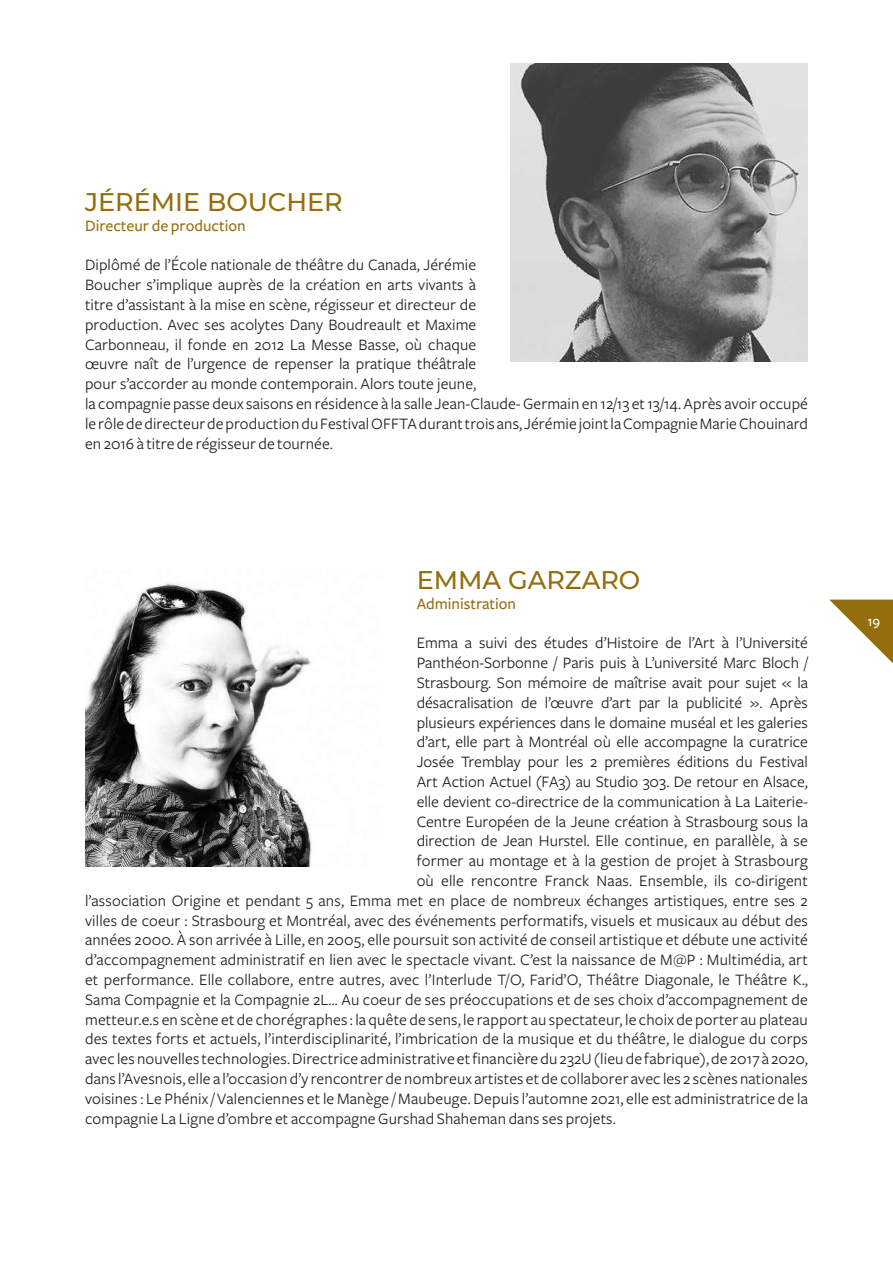
<style>
.page{position:relative;width:893px;height:1263px;background:#fff}
.page>*{position:absolute;margin:0;border:0;box-sizing:border-box;transform-origin:0 0}
.t1{font:500 25.5px "Montserrat";color:#946e0e}
.t2{font:16.5px/19.8px "Freight Sans";letter-spacing:.005em;color:#231f20}
.t3{font:500 16.5px "Freight Sans";color:#946e0e}
.t4{font:500 15px "Freight Sans";color:#fff}
</style>
<div class="page">
<svg style="left:829px;top:600px;width:64px;height:63px"></svg>
<img style="left:85px;top:583px;width:227px;height:284px">
<img style="left:510px;top:64px;width:298px;height:297px">
<h1 class="t1" style="left:85px;top:184px;width:259px">JÉRÉMIE BOUCHER</h1>
<p class="t3" style="left:85px;top:216px;width:162px">Directeur de production</p>
<p class="t2" style="left:85px;top:255px;width:724px">Diplômé de l’École nationale de théâtre du Canada, Jérémie<br>Boucher s’implique auprès de la création en arts vivants à<br>titre d’assistant à la mise en scène, régisseur et directeur de<br>production. Avec ses acolytes Dany Boudreault et Maxime<br>Carbonneau, il fonde en 2012 La Messe Basse, où chaque<br>œuvre naît de l’urgence de repenser la pratique théâtrale<br>pour s’accorder au monde contemporain. Alors toute jeune,<br>la compagnie passe deux saisons en résidence à la salle Jean-Claude- Germain en 12/13 et 13/14. Après avoir occupé le rôle de directeur de production du Festival OFFTA durant trois ans, Jérémie joint la Compagnie Marie Chouinard en 2016 à titre de régisseur de tournée.</p>
<h1 class="t1" style="left:417px;top:562px;width:225px">EMMA GARZARO</h1>
<p class="t3" style="left:417px;top:594px;width:101px">Administration</p>
<p class="t2" style="left:417px;top:633px;width:393px">Emma a suivi des études d’Histoire de l’Art à l’Université</p>
<p class="t2" style="left:417px;top:653px;width:393px">Panthéon-Sorbonne / Paris puis à L’université Marc Bloch /</p>
<p class="t2" style="left:417px;top:673px;width:393px">Strasbourg. Son mémoire de maîtrise avait pour sujet « la</p>
<p class="t2" style="left:417px;top:693px;width:393px">désacralisation de l’œuvre d’art par la publicité ». Après</p>
<p class="t2" style="left:417px;top:713px;width:393px">plusieurs expériences dans le domaine muséal et les galeries</p>
<p class="t2" style="left:417px;top:732px;width:393px">d’art, elle part à Montréal où elle accompagne la curatrice</p>
<p class="t2" style="left:417px;top:752px;width:393px">Josée Tremblay pour les 2 premières éditions du Festival</p>
<p class="t2" style="left:417px;top:772px;width:393px">Art Action Actuel (FA3) au Studio 303. De retour en Alsace,</p>
<p class="t2" style="left:417px;top:792px;width:393px">elle devient co-directrice de la communication à La Laiterie-</p>
<p class="t2" style="left:417px;top:812px;width:393px">Centre Européen de la Jeune création à Strasbourg sous la</p>
<p class="t2" style="left:417px;top:831px;width:393px">direction de Jean Hurstel. Elle continue, en parallèle, à se</p>
<p class="t2" style="left:417px;top:851px;width:393px">former au montage et à la gestion de projet à Strasbourg</p>
<p class="t2" style="left:417px;top:871px;width:393px">où elle rencontre Franck Naas. Ensemble, ils co-dirigent</p>
<p class="t2" style="left:85px;top:891px;width:724px">l’association Origine et pendant 5 ans, Emma met en place de nombreux échanges artistiques, entre ses 2</p>
<p class="t2" style="left:85px;top:911px;width:724px">villes de coeur : Strasbourg et Montréal, avec des événements performatifs, visuels et musicaux au début des</p>
<p class="t2" style="left:85px;top:930px;width:724px">années 2000. À son arrivée à Lille, en 2005, elle poursuit son activité de conseil artistique et débute une activité</p>
<p class="t2" style="left:85px;top:950px;width:724px">d’accompagnement administratif en lien avec le spectacle vivant. C’est la naissance de M@P : Multimédia, art</p>
<p class="t2" style="left:85px;top:970px;width:724px">et performance. Elle collabore, entre autres, avec l’Interlude T/O, Farid’O, Théâtre Diagonale, le Théâtre K.,</p>
<p class="t2" style="left:85px;top:990px;width:724px">Sama Compagnie et la Compagnie 2L… Au coeur de ses préoccupations et de ses choix d’accompagnement de</p>
<p class="t2" style="left:85px;top:1010px;width:724px">metteur.e.s en scène et de chorégraphes : la quête de sens, le rapport au spectateur, le choix de porter au plateau</p>
<p class="t2" style="left:85px;top:1029px;width:724px">des textes forts et actuels, l’interdisciplinarité, l’imbrication de la musique et du théâtre, le dialogue du corps</p>
<p class="t2" style="left:85px;top:1049px;width:724px">avec les nouvelles technologies. Directrice administrative et financière du 232U (lieu de fabrique), de 2017 à 2020,</p>
<p class="t2" style="left:85px;top:1069px;width:724px">dans l’Avesnois, elle a l’occasion d’y rencontrer de nombreux artistes et de collaborer avec les 2 scènes nationales</p>
<p class="t2" style="left:85px;top:1089px;width:724px">voisines : Le Phénix / Valenciennes et le Manège / Maubeuge. Depuis l’automne 2021, elle est administratrice de la</p>
<p class="t2" style="left:85px;top:1109px;width:532px">compagnie La Ligne d’ombre et accompagne Gurshad Shaheman dans ses projets.</p>
<p class="t4" style="left:867px;top:613px;width:14px">19</p>
</div>
